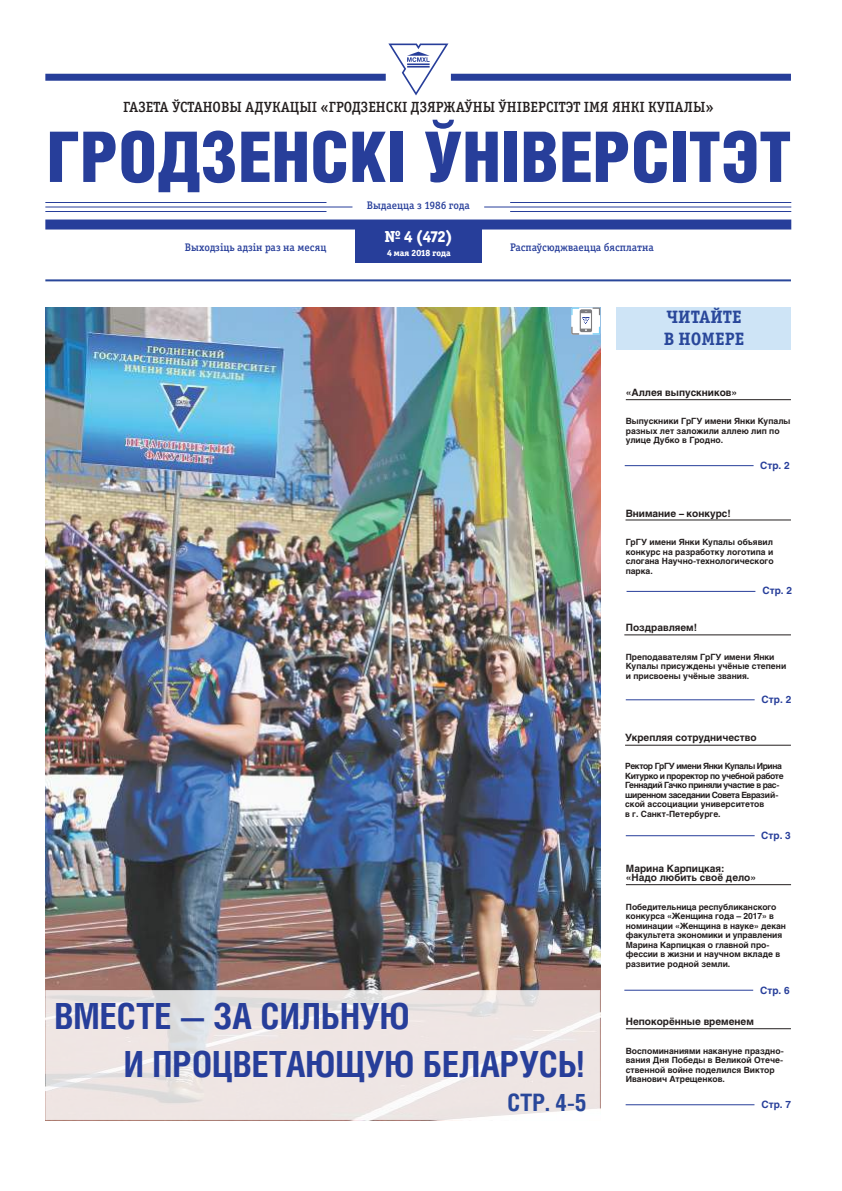
<style>
.page{position:relative;width:842px;height:1191px;background:#fff}
.page>*{position:absolute;margin:0;border:0;box-sizing:border-box;transform-origin:0 0}
.t1{font:70px "Helios Cond Black C";color:#273e9a}
.t2{font:700 36px/48px "Helios Cond C";color:#273e9a}
.t3{font:700 24px "Helios Cond C";color:#29479a}
.t4{font:18px/22.5px "Officina Serif Bold OSC";color:#29479a}
.t5{font:16px "Officina Serif Extra Bold C";color:#fff}
.t6{font:14.8px "Officina Serif Medium C";color:#241f1f}
.t7{font:11px "Officina Serif Medium C";color:#273e9a}
.t8{font:700 10px/9.5px "Helios C";color:#241f1f}
.t9{font:700 10px "Helios C";color:#273e9a}
.t10{font:9px "Officina Serif Extra Bold C";color:#fff}
.t11{font:700 8.5px/9.5px "Helios C";color:#241f1f}
.t12{font:700 8.5px/9.5px "Helios C";letter-spacing:-.05em;color:#241f1f}
.s1{font-family:"Helios Black C";font-weight:400}
</style>
<div class="page">
<div style="left:616px;top:307px;width:175px;height:42px;background:#cee4f6"></div>
<div style="left:45px;top:219px;width:746px;height:10px;background:#273e9a"></div>
<div style="left:45px;top:74px;width:341px;height:7px;background:#273e9a"></div>
<div style="left:451px;top:74px;width:340px;height:7px;background:#273e9a"></div>
<div style="left:356px;top:228px;width:126px;height:34px;background:#273e9a"></div>
<svg style="left:388px;top:44px;width:60px;height:51px"></svg>
<hr style="left:45px;top:206px;width:307px;height:1px;background:#273e9a">
<hr style="left:484px;top:206px;width:307px;height:1px;background:#273e9a">
<hr style="left:45px;top:211px;width:281px;height:1px;background:#273e9a">
<hr style="left:510px;top:211px;width:281px;height:1px;background:#273e9a">
<hr style="left:45px;top:202px;width:281px;height:1px;background:#273e9a">
<hr style="left:510px;top:202px;width:281px;height:1px;background:#273e9a">
<hr style="left:45px;top:279px;width:746px;height:2px;background:#29479a">
<hr style="left:626px;top:399px;width:165px;height:1px;background:#241f1f">
<hr style="left:625px;top:465px;width:128px;height:1px;background:#273e9a">
<img style="left:45px;top:307px;width:555px;height:683px">
<hr style="left:625px;top:744px;width:166px;height:1px;background:#241f1f">
<hr style="left:626px;top:835px;width:129px;height:1px;background:#273e9a">
<hr style="left:626px;top:884px;width:165px;height:1px;background:#241f1f">
<hr style="left:624px;top:989px;width:129px;height:1px;background:#273e9a">
<hr style="left:626px;top:1028px;width:165px;height:1px;background:#241f1f">
<hr style="left:626px;top:1104px;width:128px;height:1px;background:#273e9a">
<hr style="left:625px;top:519px;width:166px;height:1px;background:#241f1f">
<hr style="left:626px;top:591px;width:129px;height:1px;background:#273e9a">
<svg style="left:45px;top:990px;width:555px;height:130px;background:#ece5e3"></svg>
<svg style="left:571px;top:307px;width:29px;height:28px"></svg>
<hr style="left:624px;top:634px;width:167px;height:1px;background:#241f1f">
<hr style="left:626px;top:699px;width:129px;height:1px;background:#273e9a">
<h3 class="t6" style="left:123px;top:98px;width:592px">ГАЗЕТА ЎСТАНОВЫ АДУКАЦЫІ «ГРОДЗЕНСКІ ДЗЯРЖАЎНЫ ЎНІВЕРСІТЭТ ІМЯ ЯНКІ КУПАЛЫ»</h3>
<h1 class="t1" style="left:46px;top:117px;width:746px">ГРОДЗЕНСКІ ЎНІВЕРСІТЭТ</h1>
<p class="t7" style="left:185px;top:241px;width:143px">Выходзіць адзін раз на месяц</p>
<p class="t7" style="left:367px;top:199px;width:104px">Выдаецца з 1986 года</p>
<h3 class="t5" style="left:385px;top:227px;width:69px">№ 4 (472)</h3>
<p class="t10" style="left:387px;top:248px;width:65px">4 мая 2018 года</p>
<p class="t7" style="left:510px;top:241px;width:145px">Распаўсюджваецца бясплатна</p>
<h3 class="t4" style="left:664px;top:306px;width:82px">ЧИТАЙТЕ<br>В НОМЕРЕ</h3>
<p class="t8" style="left:626px;top:387px;width:113px">«Аллея выпускников»</p>
<p class="t11" style="left:626px;top:416px;width:166px">Выпускники ГрГУ имени Янки Купалы разных лет заложили аллею лип по улице Дубко в Гродно.</p>
<p class="t9" style="left:760px;top:459px;width:31px">Стр. 2</p>
<p class="t8" style="left:626px;top:508px;width:107px">Внимание <span class="s1">–</span> конкурс!</p>
<p class="t11" style="left:626px;top:537px;width:149px;text-align:justify">ГрГУ имени Янки Купалы объявил конкурс на разработку логотипа и слогана Научно-технологического парка.</p>
<p class="t9" style="left:762px;top:585px;width:31px">Стр. 2</p>
<p class="t8" style="left:626px;top:622px;width:73px">Поздравляем!</p>
<p class="t11" style="left:626px;top:652px;width:162px">Преподавателям ГрГУ имени Янки<br>Купалы присуждены учёные степени и присвоены учёные звания.</p>
<p class="t9" style="left:762px;top:693px;width:31px">Стр. 2</p>
<p class="t8" style="left:625px;top:732px;width:133px">Укрепляя сотрудничество</p>
<p class="t12" style="left:625px;top:761px;width:160px">Ректор ГрГУ имени Янки Купалы Ирина Китурко и проректор по учебной работе Геннадий Гачко приняли участие в рас&shy;ширенном заседании Совета Евразий&shy;ской ассоциации университетов<br>в г. Санкт-Петербурге.</p>
<p class="t9" style="left:761px;top:829px;width:31px">Стр. 3</p>
<p class="t8" style="left:626px;top:863px;width:132px">Марина Карпицкая: «Надо любить своё дело»</p>
<p class="t11" style="left:626px;top:901px;width:161px">Победительница республиканского конкурса «Женщина года – 2017» в номинации «Женщина в науке» декан факультета экономики и управления<br>Марина Карпицкая о главной про&shy;фессии в жизни и научном вкладе в развитие родной земли.</p>
<p class="t9" style="left:760px;top:984px;width:31px">Стр. 6</p>
<h2 class="t2" style="left:124px;top:991px;width:462px;text-indent:-69px">ВМЕСТЕ — ЗА СИЛЬНУЮ<br>И ПРОЦВЕТАЮЩУЮ БЕЛАРУСЬ!</h2>
<h3 class="t3" style="left:507px;top:1088px;width:81px">СТР. 4-5</h3>
<p class="t8" style="left:626px;top:1016px;width:130px">Непокорённые временем</p>
<p class="t11" style="left:626px;top:1045px;width:159px">Воспоминаниями накануне праздно&shy;вания Дня Победы в Великой Отече&shy;ственной войне поделился Виктор<br>Иванович Атрещенков.</p>
<p class="t9" style="left:761px;top:1098px;width:31px">Стр. 7</p>
</div>
